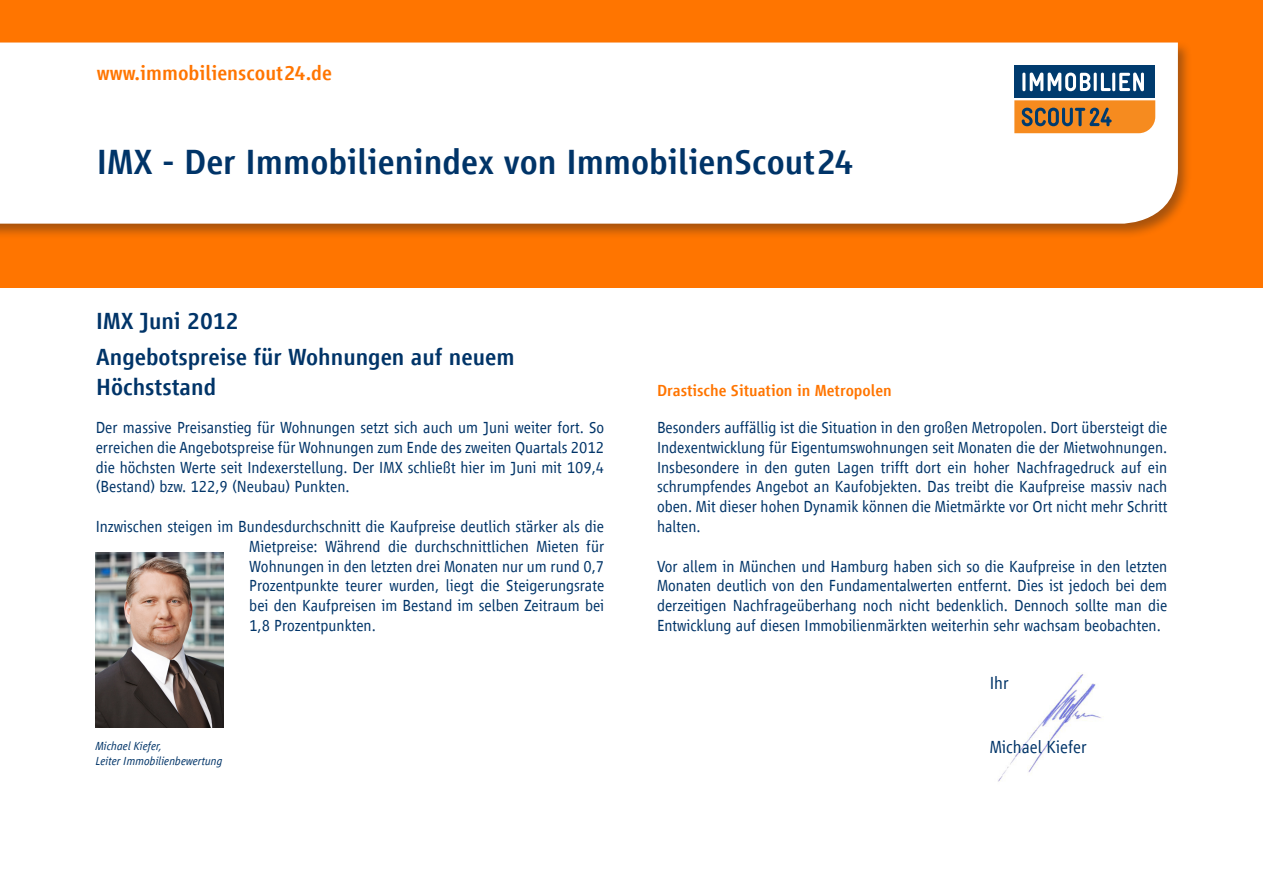
<style>
.page{position:relative;width:1263px;height:893px;background:#fff}
.page>*{position:absolute;margin:0;border:0;box-sizing:border-box;transform-origin:0 0}
.t1{font:500 36px "Scout Vialog";color:#003468}
.t2{font:500 24px "Scout Vialog";color:#003468}
.t3{font:500 21px "Scout Vialog";color:#ff7500}
.t4{font:300 18px "Scout Vialog";color:#003468}
.Absatzformat_1{font:300 16.5px/19.8px "Scout Vialog";color:#003468;text-align:justify}
.Absatzformat_1-2{font:500 16.5px "Scout Vialog";color:#ff7500}
.t5{font:italic 300 12px "Scout Vialog";color:#003468}
</style>
<div class="page">
<div style="left:0;top:0;width:1263px;height:287px;background:#ff7500"></div>
<div style="left:0;top:40px;width:1192px;height:200px;background:#231f20;opacity:.4"></div>
<div style="left:0;top:43px;width:1178px;height:181px;background:#fff"></div>
<div style="left:1014px;top:94px;width:141px;height:9px;background:#fff"></div>
<div style="left:1014px;top:65px;width:141px;height:33px;background:#003b6e"></div>
<svg style="left:1014px;top:100px;width:141px;height:33px"></svg>
<hr style="left:1022px;top:73px;width:3px;height:18px;background:#fff;border-radius:2px">
<svg style="left:1030px;top:73px;width:60px;height:18px"></svg>
<hr style="left:1094px;top:73px;width:3px;height:18px;background:#fff;border-radius:2px">
<svg style="left:1101px;top:73px;width:10px;height:18px"></svg>
<hr style="left:1112px;top:73px;width:3px;height:18px;background:#fff;border-radius:2px">
<svg style="left:1119px;top:73px;width:25px;height:18px"></svg>
<img style="left:998px;top:672px;width:103px;height:110px">
<img style="left:96px;top:552px;width:127px;height:175px">
<p class="t3" style="left:97px;top:62px;width:237px">www.immobilienscout24.de</p>
<p class="t1" style="left:97px;top:142px;width:758px">IMX - Der Immobilienindex von ImmobilienScout24</p>
<p class="t2" style="left:96px;top:307px;width:144px">IMX Juni 2012</p>
<p class="t2" style="left:96px;top:343px;width:420px">Angebotspreise für Wohnungen auf neuem</p>
<p class="t2" style="left:96px;top:373px;width:121px">Höchststand</p>
<p class="Absatzformat_1" style="left:96px;top:418px;width:510px">Der massive Preisanstieg für Wohnungen setzt sich auch um Juni weiter fort. So erreichen die Angebotspreise für Wohnungen zum Ende des zweiten Quartals 2012 die höchsten Werte seit Indexerstellung. Der IMX schließt hier im Juni mit 109,4 (Bestand) bzw. 122,9 (Neubau) Punkten.</p>
<p class="Absatzformat_1" style="left:249px;top:517px;width:356px;text-indent:-154px">Inzwischen steigen im Bundesdurchschnitt die Kaufpreise deutlich stärker als die Mietpreise: Während die durchschnittlichen Mieten für Wohnungen in den letzten drei Monaten nur um rund 0,7<br>Prozentpunkte teurer wurden, liegt die Steigerungsrate bei den Kaufpreisen im Bestand im selben Zeitraum bei 1,8 Prozentpunkten.</p>
<p class="t5" style="left:96px;top:740px;width:68px">Michael Kiefer,</p>
<p class="t5" style="left:96px;top:754px;width:128px">Leiter Immobilienbewertung</p>
<p class="Absatzformat_1-2" style="left:657px;top:381px;width:236px">Drastische Situation in Metropolen</p>
<p class="Absatzformat_1" style="left:657px;top:418px;width:512px">Besonders auffällig ist die Situation in den großen Metropolen. Dort übersteigt die Indexentwicklung für Eigentumswohnungen seit Monaten die der Mietwohnungen.<br>Insbesondere in den guten Lagen trifft dort ein hoher Nachfragedruck auf ein schrumpfendes Angebot an Kaufobjekten. Das treibt die Kaufpreise massiv nach oben. Mit dieser hohen Dynamik können die Mietmärkte vor Ort nicht mehr Schritt halten.</p>
<p class="Absatzformat_1" style="left:657px;top:556px;width:512px">Vor allem in München und Hamburg haben sich so die Kaufpreise in den letzten Monaten deutlich von den Fundamentalwerten entfernt. Dies ist jedoch bei dem derzeitigen Nachfrageüberhang noch nicht bedenklich. Dennoch sollte man die Entwicklung auf diesen Immobilienmärkten weiterhin sehr wachsam beobachten.</p>
<p class="t4" style="left:990px;top:673px;width:21px">Ihr</p>
<p class="t4" style="left:990px;top:737px;width:99px">Michael Kiefer</p>
</div>
